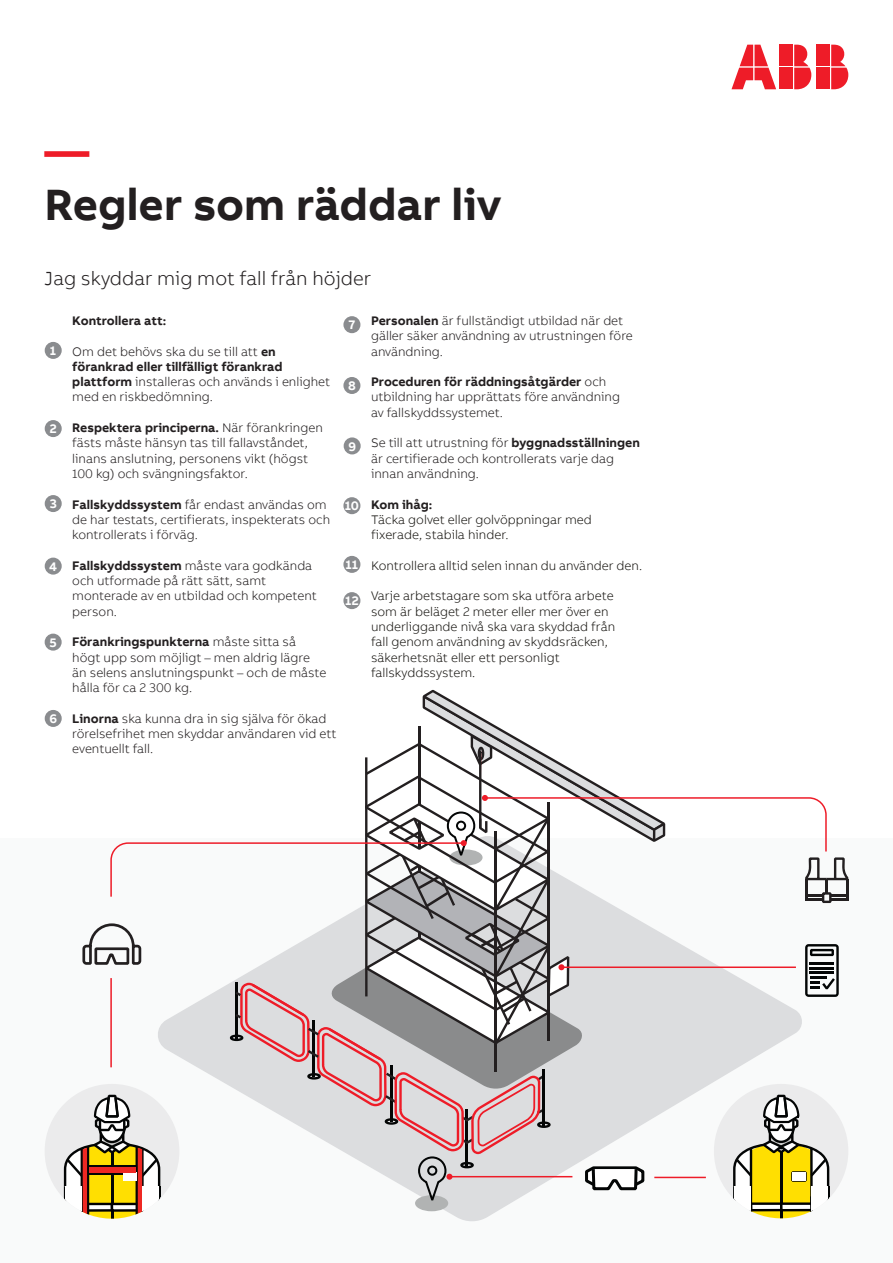
<style>
.page{position:relative;width:893px;height:1263px;background:#fff}
.page>*{position:absolute;margin:0;border:0;box-sizing:border-box;transform-origin:0 0}
.Headline_M_30pt_36pt{font:700 45px "AB Bvoice";color:#231f20}
.Headline_M_30pt_36pt-2{font:700 45px "AB Bvoice";color:#ee1c28}
.t1{font:300 19.5px "AB Bvoice";color:#231f20}
.t2{font:300 12.75px/15.3px "AB Bvoice";color:#231f20}
.t3{font:300 12.75px/15.3px "AB Bvoice";color:#191713}
.t4{font:700 12.75px "AB Bvoice";color:#231f20}
.copy_8_5{font:700 12.75px "AB Bvoice";color:#fff}
.s1{font-weight:700}
</style>
<div class="page">
<div style="left:817px;top:45px;width:13px;height:21px;background:#ee1c28"></div>
<div style="left:817px;top:68px;width:13px;height:21px;background:#ee1c28"></div>
<svg style="left:831px;top:45px;width:17px;height:44px"></svg>
<svg style="left:731px;top:45px;width:45px;height:44px"></svg>
<div style="left:780px;top:45px;width:13px;height:21px;background:#ee1c28"></div>
<div style="left:780px;top:68px;width:13px;height:21px;background:#ee1c28"></div>
<svg style="left:794px;top:45px;width:17px;height:44px"></svg>
<div style="left:0;top:839px;width:893px;height:424px;background:#f9fafa"></div>
<div style="left:45px;top:342px;width:17px;height:17px;background:#8a8c8f;border-radius:50%"></div>
<div style="left:45px;top:420px;width:17px;height:17px;background:#8a8c8f;border-radius:50%"></div>
<div style="left:45px;top:495px;width:17px;height:17px;background:#8a8c8f;border-radius:50%"></div>
<div style="left:343px;top:316px;width:17px;height:17px;background:#8a8c8f;border-radius:50%"></div>
<div style="left:343px;top:377px;width:17px;height:17px;background:#8a8c8f;border-radius:50%"></div>
<div style="left:45px;top:558px;width:17px;height:17px;background:#8a8c8f;border-radius:50%"></div>
<div style="left:45px;top:634px;width:17px;height:17px;background:#8a8c8f;border-radius:50%"></div>
<div style="left:344px;top:437px;width:17px;height:17px;background:#8a8c8f;border-radius:50%"></div>
<div style="left:343px;top:497px;width:17px;height:17px;background:#8a8c8f;border-radius:50%"></div>
<div style="left:343px;top:556px;width:17px;height:17px;background:#8a8c8f;border-radius:50%"></div>
<div style="left:343px;top:592px;width:17px;height:17px;background:#8a8c8f;border-radius:50%"></div>
<div style="left:45px;top:710px;width:17px;height:17px;background:#8a8c8f;border-radius:50%"></div>
<div style="left:45px;top:1084px;width:134px;height:135px;background:#ebebec;border-radius:50%"></div>
<svg style="left:64px;top:690px;width:784px;height:528px"></svg>
<div style="left:811px;top:1186px;width:17px;height:32px;background:#fff"></div>
<div style="left:734px;top:1186px;width:17px;height:32px;background:#fff"></div>
<div style="left:792px;top:1172px;width:13px;height:8px;background:#fff"></div>
<p class="Headline_M_30pt_36pt-2" style="left:45px;top:123px;width:46px">—</p>
<p class="Headline_M_30pt_36pt" style="left:45px;top:177px;width:458px">Regler som räddar liv</p>
<p class="t1" style="left:45px;top:267px;width:328px">Jag skyddar mig mot fall från höjder</p>
<p class="copy_8_5" style="left:50px;top:343px;width:8px">1</p>
<p class="copy_8_5" style="left:50px;top:421px;width:9px">2</p>
<p class="copy_8_5" style="left:50px;top:496px;width:8px">3</p>
<p class="copy_8_5" style="left:49px;top:558px;width:9px">4</p>
<p class="copy_8_5" style="left:49px;top:634px;width:9px">5</p>
<p class="copy_8_5" style="left:49px;top:711px;width:9px">6</p>
<p class="t4" style="left:72px;top:312px;width:96px">Kontrollera att:</p>
<p class="t2" style="left:72px;top:344px;width:259px">Om det behövs ska du se till att <span class="s1">en förankrad eller tillfälligt förankrad plattform</span> installeras och används i enlighet med en riskbedömning.</p>
<p class="t2" style="left:72px;top:420px;width:252px"><span class="s1">Respektera principerna.</span> När förankringen fästs måste hänsyn tas till fallavståndet, linans anslutning, personens vikt (högst 100 kg) och svängningsfaktor.</p>
<p class="t2" style="left:72px;top:497px;width:259px"><span class="s1">Fallskyddssystem</span> får endast användas om de har testats, certifierats, inspekterats och kontrollerats i förväg.</p>
<p class="t2" style="left:72px;top:558px;width:246px"><span class="s1">Fallskyddssystem</span> måste vara godkända och utformade på rätt sätt, samt monterade av en utbildad och kompetent person.</p>
<p class="t2" style="left:72px;top:634px;width:256px"><span class="s1">Förankringspunkterna</span> måste sitta så högt upp som möjligt – men aldrig lägre än selens anslutningspunkt – och de måste hålla för ca 2 300 kg.</p>
<p class="t2" style="left:72px;top:711px;width:266px"><span class="s1">Linorna</span> ska kunna dra in sig själva för ökad rörelsefrihet men skyddar användaren vid ett eventuellt fall.</p>
<p class="copy_8_5" style="left:349px;top:317px;width:8px">7</p>
<p class="copy_8_5" style="left:348px;top:378px;width:9px">8</p>
<p class="copy_8_5" style="left:348px;top:438px;width:9px">9</p>
<p class="copy_8_5" style="left:345px;top:497px;width:16px">10</p>
<p class="copy_8_5" style="left:345px;top:556px;width:14px">11</p>
<p class="copy_8_5" style="left:345px;top:592px;width:15px">12</p>
<p class="t2" style="left:371px;top:313px;width:263px"><span class="s1">Personalen</span> är fullständigt utbildad när det gäller säker användning av utrustningen före användning.</p>
<p class="t2" style="left:371px;top:374px;width:251px"><span class="s1">Proceduren för räddningsåtgärder</span> och utbildning har upprättats före användning av fallskyddssystemet.</p>
<p class="t2" style="left:371px;top:435px;width:270px">Se till att utrustning för <span class="s1">byggnadsställningen </span>är certifierade och kontrollerats varje dag innan användning.</p>
<p class="t4" style="left:371px;top:496px;width:63px">Kom ihåg:</p>
<p class="t3" style="left:371px;top:512px;width:222px">Täcka golvet eller golvöppningar med fixerade, stabila hinder.</p>
<p class="t3" style="left:371px;top:558px;width:273px">Kontrollera alltid selen innan du använder den.</p>
<p class="t3" style="left:371px;top:588px;width:246px">Varje arbetstagare som ska utföra arbete som är beläget 2 meter eller mer över en underliggande nivå ska vara skyddad från fall genom användning av skyddsräcken, säkerhetsnät eller ett personligt fallskyddssystem.</p>
</div>
